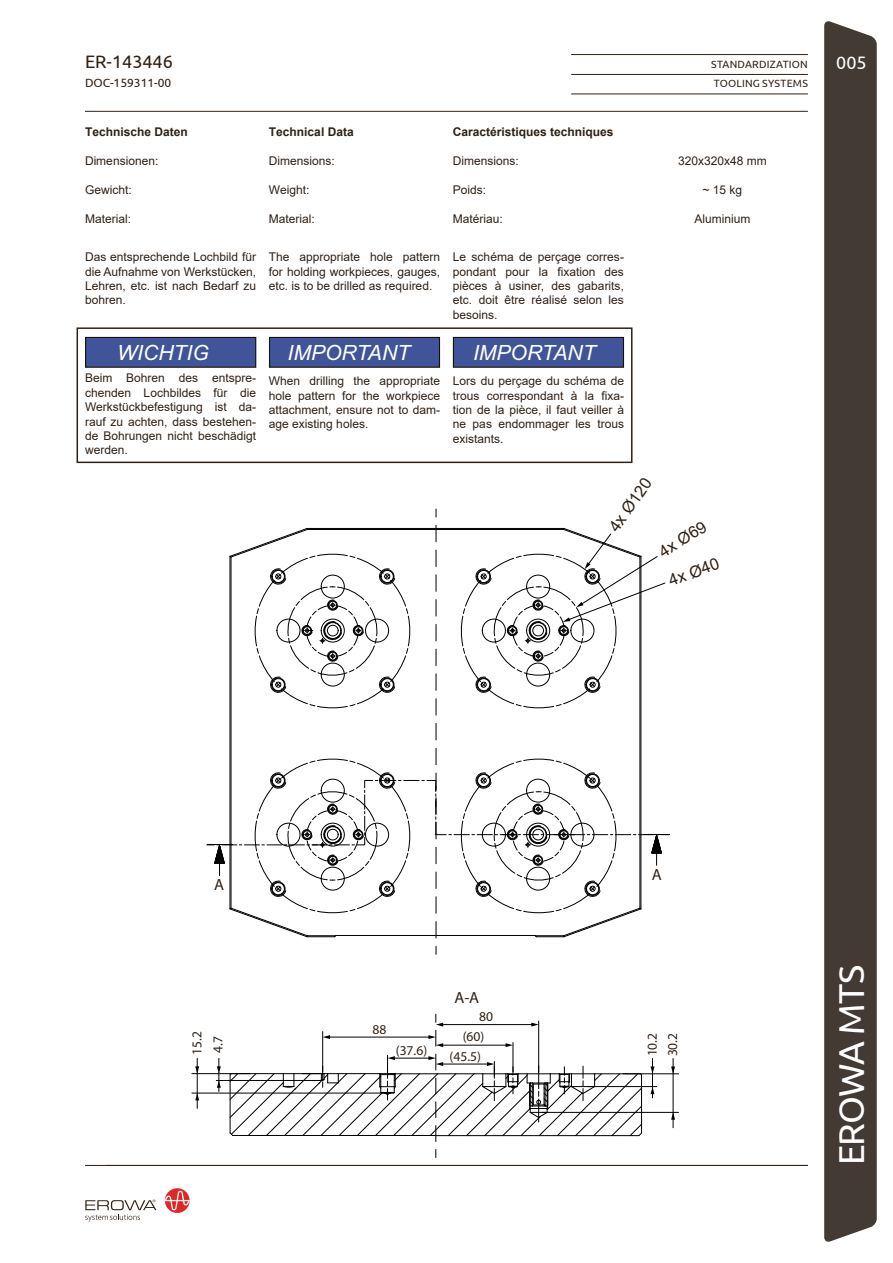
<style>
.page{position:relative;width:893px;height:1263px;background:#fff}
.page>*{position:absolute;margin:0;border:0;box-sizing:border-box;transform-origin:0 0}
.t1{font:36px "Ubuntu";letter-spacing:-.03em;color:#fff}
.t2{font:italic 21px "Arial";color:#fff}
.t3{font:18px "Ubuntu";color:#2f2116}
.t4{font:18px "Ubuntu";color:#fff}
.t5{font:16.2px "Arial";color:#2f2116}
.t6{font:16.2px "Myriad Pro";color:#2f2116}
.t7{font:13.65px/20.9px "Myriad Pro";color:#2f2116}
.t8{font:13.5px "Myriad Pro";color:#2f2116}
.Standard_d{font:12px/14.4px "Arial";color:#2f2116;text-align:justify}
.Standard_f{font:12px/14.4px "Arial";color:#2f2116;text-align:justify}
.Standard_e{font:12px/14.4px "Arial";color:#2f2116;text-align:justify}
.Standard_d_TAB{font:12px "Arial";color:#2f2116}
.Standard-Titel_d{font:700 12px "Arial";color:#2f2116}
.t9{font:12px "Ubuntu";color:#2f2116}
.t10{font:10.5px "Ubuntu";letter-spacing:.02em;color:#2f2116}
</style>
<div class="page">
<div style="left:824px;top:21px;width:53px;height:1221px;background:#433a33"></div>
<hr style="left:571px;top:54px;width:237px;height:1px;background:#2f2116">
<hr style="left:571px;top:74px;width:237px;height:1px;background:#2f2116">
<hr style="left:571px;top:94px;width:237px;height:1px;background:#2f2116">
<hr style="left:85px;top:1165px;width:723px;height:1px;background:#2f2116">
<hr style="left:85px;top:111px;width:723px;height:1px;background:#2f2116">
<svg style="left:85px;top:1188px;width:105px;height:33px"></svg>
<div style="left:77px;top:327px;width:555px;height:136px;border:2px solid #2f2116"></div>
<hr style="left:216px;top:1080px;width:107px;height:1px;background:#010000">
<hr style="left:192px;top:1073px;width:58px;height:1px;background:#010000">
<hr style="left:192px;top:1093px;width:195px;height:1px;background:#010000">
<svg style="left:195px;top:1058px;width:4px;height:50px"></svg>
<svg style="left:217px;top:1058px;width:4px;height:33px"></svg>
<hr style="left:588px;top:1086px;width:69px;height:1px;background:#010000">
<hr style="left:542px;top:1112px;width:136px;height:1px;background:#010000">
<hr style="left:623px;top:1073px;width:55px;height:1px;background:#010000">
<svg style="left:671px;top:1112px;width:4px;height:16px"></svg>
<svg style="left:671px;top:1058px;width:4px;height:16px"></svg>
<hr style="left:673px;top:1069px;width:1px;height:47px;background:#010000">
<svg style="left:650px;top:1058px;width:4px;height:40px"></svg>
<svg style="left:229px;top:1014px;width:413px;height:143px"></svg>
<svg style="left:207px;top:525px;width:462px;height:429px"></svg>
<div style="left:86px;top:337px;width:170px;height:30px;background:#405599"></div>
<div style="left:85px;top:337px;width:171px;height:31px;border:1px solid #18110a"></div>
<div style="left:269px;top:337px;width:170px;height:30px;background:#405599"></div>
<div style="left:269px;top:337px;width:171px;height:31px;border:1px solid #18110a"></div>
<div style="left:453px;top:337px;width:170px;height:30px;background:#405599"></div>
<div style="left:453px;top:337px;width:171px;height:31px;border:1px solid #18110a"></div>
<h3 class="t3" style="left:85px;top:51px;width:89px">ER-143446</h3>
<p class="t9" style="left:85px;top:76px;width:88px">DOC-159311-00</p>
<p class="t10" style="left:711px;top:58px;width:98px">STANDARDIZATION</p>
<h3 class="t4" style="left:836px;top:52px;width:32px">005</h3>
<p class="t10" style="left:714px;top:77px;width:96px">TOOLING SYSTEMS</p>
<p class="Standard-Titel_d" style="left:85px;top:124px;width:104px">Technische Daten</p>
<p class="Standard_d_TAB" style="left:85px;top:153px;width:75px">Dimensionen:</p>
<p class="Standard_d_TAB" style="left:85px;top:181px;width:48px">Gewicht:</p>
<p class="Standard_d" style="left:85px;top:211px;width:48px">Material:</p>
<p class="Standard_d" style="left:85px;top:250px;width:173px">Das entsprechende Lochbild für die Aufnahme von Werkstücken, Lehren, etc. ist nach Bedarf zu bohren.</p>
<p class="Standard-Titel_d" style="left:269px;top:124px;width:86px">Technical Data</p>
<p class="Standard_d_TAB" style="left:269px;top:153px;width:68px">Dimensions:</p>
<p class="Standard_d_TAB" style="left:269px;top:181px;width:42px">Weight:</p>
<p class="Standard_d" style="left:269px;top:211px;width:48px">Material:</p>
<p class="Standard_e" style="left:269px;top:250px;width:173px">The appropriate hole pattern for holding workpieces, gauges, etc. is to be drilled as required.</p>
<p class="t2" style="left:117px;top:339px;width:93px">WICHTIG</p>
<p class="Standard_d" style="left:85px;top:371px;width:173px">Beim Bohren des entspre&shy;chenden Lochbildes für die Werkstückbefestigung ist da&shy;rauf zu achten, dass bestehen&shy;de Bohrungen nicht beschädigt werden.</p>
<p class="t2" style="left:288px;top:339px;width:124px">IMPORTANT</p>
<p class="Standard_e" style="left:269px;top:374px;width:173px">When drilling the appropriate hole pattern for the workpiece attachment, ensure not to dam&shy;age existing holes.</p>
<p class="Standard-Titel_d" style="left:453px;top:124px;width:162px">Caractéristiques techniques</p>
<p class="Standard_d_TAB" style="left:453px;top:153px;width:68px">Dimensions:</p>
<p class="Standard_d_TAB" style="left:453px;top:181px;width:35px">Poids:</p>
<p class="Standard_d" style="left:453px;top:211px;width:52px">Matériau:</p>
<p class="Standard_f" style="left:453px;top:250px;width:173px">Le schéma de perçage corres&shy;pondant pour la fixation des pièces à usiner, des gabarits, etc. doit être réalisé selon les besoins.</p>
<p class="t2" style="left:473px;top:339px;width:124px">IMPORTANT</p>
<p class="Standard_f" style="left:453px;top:374px;width:173px">Lors du perçage du schéma de trous correspondant à la fixa&shy;tion de la pièce, il faut veiller à ne pas endommager les trous existants.</p>
<p class="Standard_d_TAB" style="left:678px;top:153px;width:90px">320x320x48 mm</p>
<p class="Standard_d_TAB" style="left:702px;top:181px;width:41px">~ 15 kg</p>
<p class="Standard_d_TAB" style="left:694px;top:210px;width:58px">Aluminium</p>
<p class="t5" style="left:604px;top:523px;width:63px;rotate:-55deg">4x Ø120</p>
<p class="t5" style="left:655px;top:543px;width:54px;rotate:-32deg">4x Ø69</p>
<p class="t5" style="left:665px;top:570px;width:54px;rotate:-20deg">4x Ø40</p>
<p class="t6" style="left:214px;top:874px;width:11px">A</p>
<p class="t6" style="left:652px;top:864px;width:11px">A</p>
<p class="t6" style="left:454px;top:988px;width:26px">A-A</p>
<p class="t8" style="left:479px;top:1008px;width:15px">80</p>
<p class="t8" style="left:372px;top:1021px;width:15px">88</p>
<p class="t8" style="left:463px;top:1028px;width:23px">(60)</p>
<p class="t7" style="left:186px;top:1055px;width:25px;rotate:-90deg">15.2<br>4.7</p>
<p class="t7" style="left:642px;top:1056px;width:25px;line-height:20.4px;rotate:-90deg">10.2<br>30.2</p>
<p class="t8" style="left:396px;top:1042px;width:33px">(37.6)</p>
<p class="t8" style="left:450px;top:1048px;width:33px">(45.5)</p>
<h1 class="t1" style="left:830px;top:1165px;width:202px;rotate:-90deg">EROWA MTS</h1>
</div>
